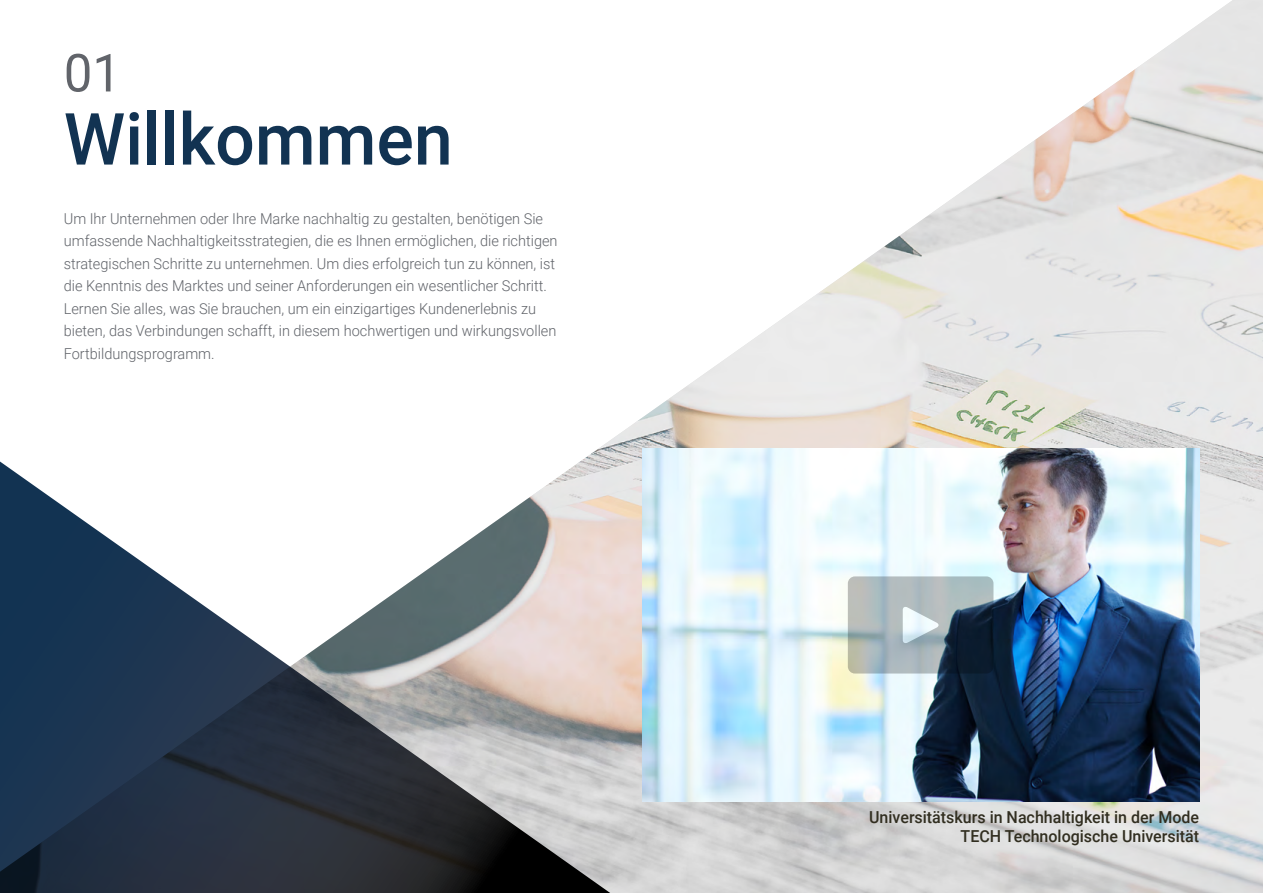
<style>
.page{position:relative;width:1263px;height:893px;background:#fff}
.page>*{position:absolute;margin:0;border:0;box-sizing:border-box;transform-origin:0 0}
.t1{font:500 72px "Roboto";color:#123352}
.t2{font:52.5px "Roboto";color:#61646a}
.t3{font:500 16.5px/19.5px "Roboto";color:#312e20;text-align:right}
.t4{font:300 15px/22.5px "Roboto";color:#61646a}
</style>
<div class="page">
<img style="left:602px;top:0;width:661px;height:893px">
<img style="left:642px;top:448px;width:557px;height:353px">
<svg style="left:848px;top:576px;width:145px;height:97px;background:#8d9ba1"></svg>
<svg style="left:0;top:446px;width:640px;height:447px"></svg>
<h2 class="t2" style="left:64px;top:36px;width:59px">01</h2>
<h1 class="t1" style="left:64px;top:89px;width:390px">Willkommen</h1>
<p class="t4" style="left:64px;top:207px;width:495px">Um Ihr Unternehmen oder Ihre Marke nachhaltig zu gestalten, benötigen Sie umfassende Nachhaltigkeitsstrategien, die es Ihnen ermöglichen, die richtigen strategischen Schritte zu unternehmen. Um dies erfolgreich tun zu können, ist die Kenntnis des Marktes und seiner Anforderungen ein wesentlicher Schritt.<br>Lernen Sie alles, was Sie brauchen, um ein einzigartiges Kundenerlebnis zu bieten, das Verbindungen schafft, in diesem hochwertigen und wirkungsvollen Fortbildungsprogramm.</p>
<p class="t3" style="left:869px;top:807px;width:331px">Universitätskurs in Nachhaltigkeit in der Mode<br>TECH Technologische Universität</p>
</div>
